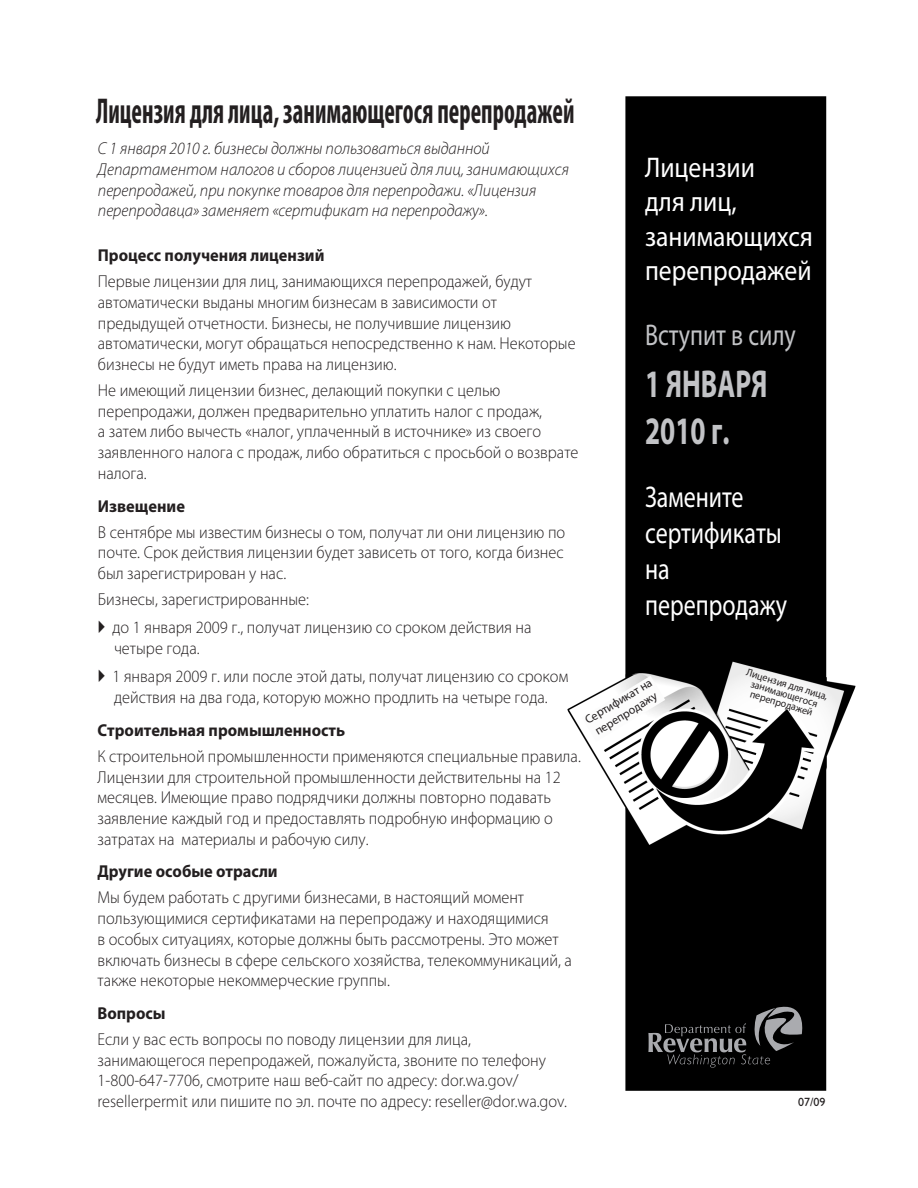
<style>
.page{position:relative;width:918px;height:1188px;background:#fff}
.page>*{position:absolute;margin:0;border:0;box-sizing:border-box;transform-origin:0 0}
.t1{font:700 39px/46.8px "Myriad Pro";color:#c2c3c6;scale:.7 1}
.t2{font:700 condensed 36px "Myriad Pro";color:#231f20;scale:.7 1}
.t3{font:30px/36px "Myriad Pro";color:#fff;scale:.8 1}
.t4{font:30px "Myriad Pro";color:#c2c3c6;scale:.8 1}
.t5{font:28.5px/34.2px "Myriad Pro";color:#fff;scale:.9 1}
.bullets_light{font:300 17.25px/20.7px "Myriad Pro";color:#231f20;scale:.95 1}
.t6{font:italic 300 17.25px/20.7px "Myriad Pro";color:#231f20;scale:.95 1}
.Heading{font:700 17.25px "Myriad Pro";color:#231f20;scale:.95 1}
.t7{font:12px/14.4px "Myriad Pro";color:#231f20}
.t8{font:12px "Gill Sans";color:#231f20}
.t9{font:10.5px/9.8px "Myriad Pro";color:#231f20;text-align:center;scale:.95 1}
</style>
<div class="page">
<div style="left:625px;top:96px;width:201px;height:995px;background:#000"></div>
<img style="left:567px;top:659px;width:289px;height:188px">
<svg style="left:648px;top:1006px;width:155px;height:62px"></svg>
<svg style="left:582px;top:676px;width:83px;height:66px"></svg>
<p class="t2" style="left:96px;top:89px;width:685px">Лицензия для лица, занимающегося перепродажей</p>
<p class="t6" style="left:98px;top:138px;width:497px">С 1 января 2010 г. бизнесы должны пользоваться выданной Департаментом налогов и сборов лицензией для лиц, занимающихся перепродажей, при покупке товаров для перепродажи. «Лицензия перепродавца» заменяет «сертификат на перепродажу».</p>
<p class="Heading" style="left:98px;top:244px;width:240px">Процесс получения лицензий</p>
<p class="bullets_light" style="left:98px;top:271px;width:504px">Первые лицензии для лиц, занимающихся перепродажей, будут автоматически выданы многим бизнесам в зависимости от предыдущей отчетности. Бизнесы, не получившие лицензию автоматически, могут обращаться непосредственно к нам. Некоторые бизнесы не будут иметь права на лицензию.</p>
<p class="bullets_light" style="left:98px;top:380px;width:507px">Не имеющий лицензии бизнес, делающий покупки с целью перепродажи, должен предварительно уплатить налог с продаж,<br>а затем либо вычесть «налог, уплаченный в источнике» из своего заявленного налога с продаж, либо обратиться с просьбой о возврате налога.</p>
<p class="Heading" style="left:98px;top:494px;width:93px">Извещение</p>
<p class="bullets_light" style="left:98px;top:521px;width:493px;text-align:justify">В сентябре мы известим бизнесы о том, получат ли они лицензию по почте. Срок действия лицензии будет зависеть от того, когда бизнес был зарегистрирован у нас.</p>
<p class="bullets_light" style="left:98px;top:589px;width:224px">Бизнесы, зарегистрированные:</p>
<p class="bullets_light" style="left:113px;top:617px;width:443px">до 1 января 2009 г., получат лицензию со сроком действия на четыре года.</p>
<p class="bullets_light" style="left:113px;top:666px;width:481px">1 января 2009 г. или после этой даты, получат лицензию со сроком действия на два года, которую можно продлить на четыре года.</p>
<p class="Heading" style="left:98px;top:719px;width:262px">Строительная промышленность</p>
<p class="bullets_light" style="left:98px;top:746px;width:510px">К строительной промышленности применяются специальные правила.<br>Лицензии для строительной промышленности действительны на 12 месяцев. Имеющие право подрядчики должны повторно подавать заявление каждый год и предоставлять подробную информацию о затратах на материалы и рабочую силу.</p>
<p class="Heading" style="left:98px;top:860px;width:191px">Другие особые отрасли</p>
<p class="bullets_light" style="left:98px;top:887px;width:501px">Мы будем работать с другими бизнесами, в настоящий момент пользующимися сертификатами на перепродажу и находящимися<br>в особых ситуациях, которые должны быть рассмотрены. Это может включать бизнесы в сфере сельского хозяйства, телекоммуникаций, а также некоторые некоммерческие группы.</p>
<p class="Heading" style="left:98px;top:1002px;width:73px">Вопросы</p>
<p class="bullets_light" style="left:98px;top:1029px;width:496px">Если у вас есть вопросы по поводу лицензии для лица, занимающегося перепродажей, пожалуйста, звоните по телефону 1-800-647-7706, смотрите наш веб-сайт по адресу: dor.wa.gov/ resellerpermit или пишите по эл. почте по адресу: reseller@dor.wa.gov.</p>
<p class="t5" style="left:645px;top:150px;width:188px">Лицензии<br>для лиц, занимающихся перепродажей</p>
<p class="t4" style="left:645px;top:316px;width:190px">Вступит в силу</p>
<p class="t1" style="left:645px;top:359px;width:176px">1 ЯНВАРЯ<br>2010 г.</p>
<p class="t3" style="left:645px;top:478px;width:179px">Замените сертификаты на перепродажу</p>
<p class="t7" style="left:582px;top:714px;width:78px;rotate:-31deg">Сертификат на перепродажу</p>
<p class="t9" style="left:748px;top:667px;width:91px;rotate:17deg">Лицензия для лица, занимающегося перепродажей</p>
<p class="t8" style="left:798px;top:1095px;width:29px">07/09</p>
</div>
